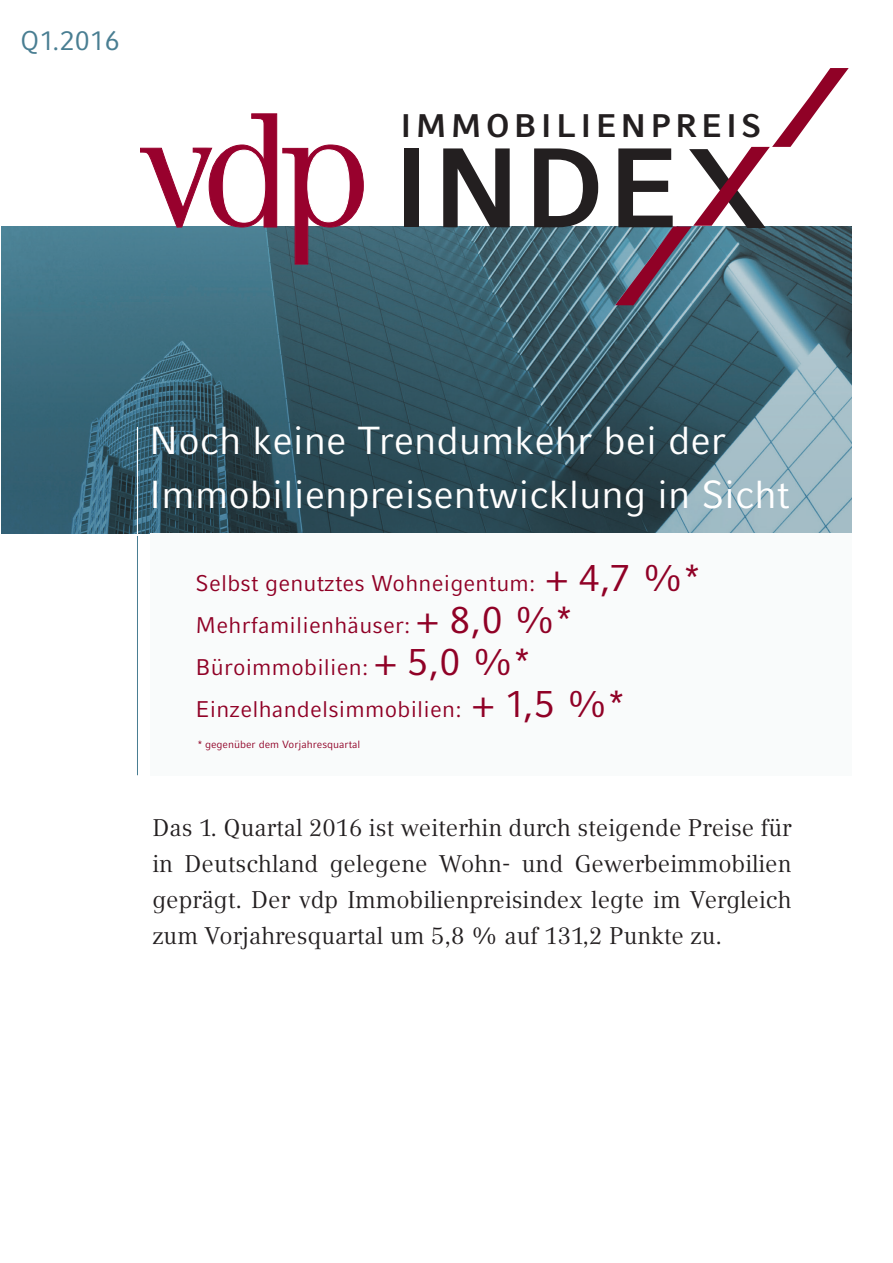
<style>
.page{position:relative;width:893px;height:1263px;background:#fff}
.page>*{position:absolute;margin:0;border:0;box-sizing:border-box;transform-origin:0 0}
.t1{font:700 112.65px "Compatil Fact LT";color:#231f20}
.t2{font:39px/54px "Compatil Fact LT";color:#fff}
.t3{font:700 32.55px "Compatil Fact LT";letter-spacing:.13em;color:#231f20}
.t4{font:27px "Compatil Fact LT";color:#497e92}
.t5{font:24px/36px "Compatil Text LT";color:#231f20;text-align:justify}
.t6{font:22.65px/42px "Compatil Fact LT";letter-spacing:.01em;color:#900126}
.t7{font:10.5px "Compatil Fact LT";color:#900126}
.s1{font-size:37.65px}
</style>
<div class="page">
<img style="left:2px;top:226px;width:850px;height:307px">
<div style="left:150px;top:534px;width:702px;height:242px;background:#f9fbfb"></div>
<svg style="left:615px;top:68px;width:234px;height:237px"></svg>
<svg style="left:140px;top:114px;width:224px;height:150px"></svg>
<div style="left:223px;top:150px;width:42px;height:72px;background:#fff;border-radius:50%"></div>
<div style="left:223px;top:150px;width:42px;height:72px;border:1px solid #fff;border-radius:50%"></div>
<div style="left:308px;top:150px;width:41px;height:72px;background:#fff;border-radius:50%"></div>
<div style="left:308px;top:150px;width:41px;height:72px;border:1px solid #fff;border-radius:50%"></div>
<hr style="left:137px;top:536px;width:1px;height:239px;background:#497e92">
<hr style="left:137px;top:427px;width:1px;height:109px;background:#fff">
<p class="t4" style="left:20px;top:25px;width:101px">Q1.2016</p>
<h3 class="t3" style="left:401px;top:106px;width:362px">IMMOBILIENPREIS</h3>
<h1 class="t1" style="left:392px;top:122px;width:288px">INDE</h1>
<h2 class="t2" style="left:149px;top:413px;width:642px">Noch keine Trendumkehr bei der<br>Immobilienpreisentwicklung in Sicht</h2>
<p class="t6" style="left:196px;top:562px;width:506px">Selbst genutztes Wohneigentum: <span class="s1">+ 4,7 %*<br></span>Mehrfamilienhäuser: <span class="s1">+ 8,0 %*<br></span>Büroimmobilien: <span class="s1">+ 5,0 %*<br></span>Einzelhandelsimmobilien: <span class="s1">+ 1,5 %*</span></p>
<p class="t7" style="left:198px;top:738px;width:164px">* gegenüber dem Vorjahresquartal</p>
<p class="t5" style="left:152px;top:810px;width:641px">Das 1. Quartal 2016 ist weiterhin durch steigende Preise für in Deutschland gelegene Wohn- und Gewerbeimmobilien geprägt. Der vdp Immobilienpreisindex legte im Vergleich zum Vorjahresquartal um 5,8 % auf 131,2 Punkte zu.</p>
</div>
